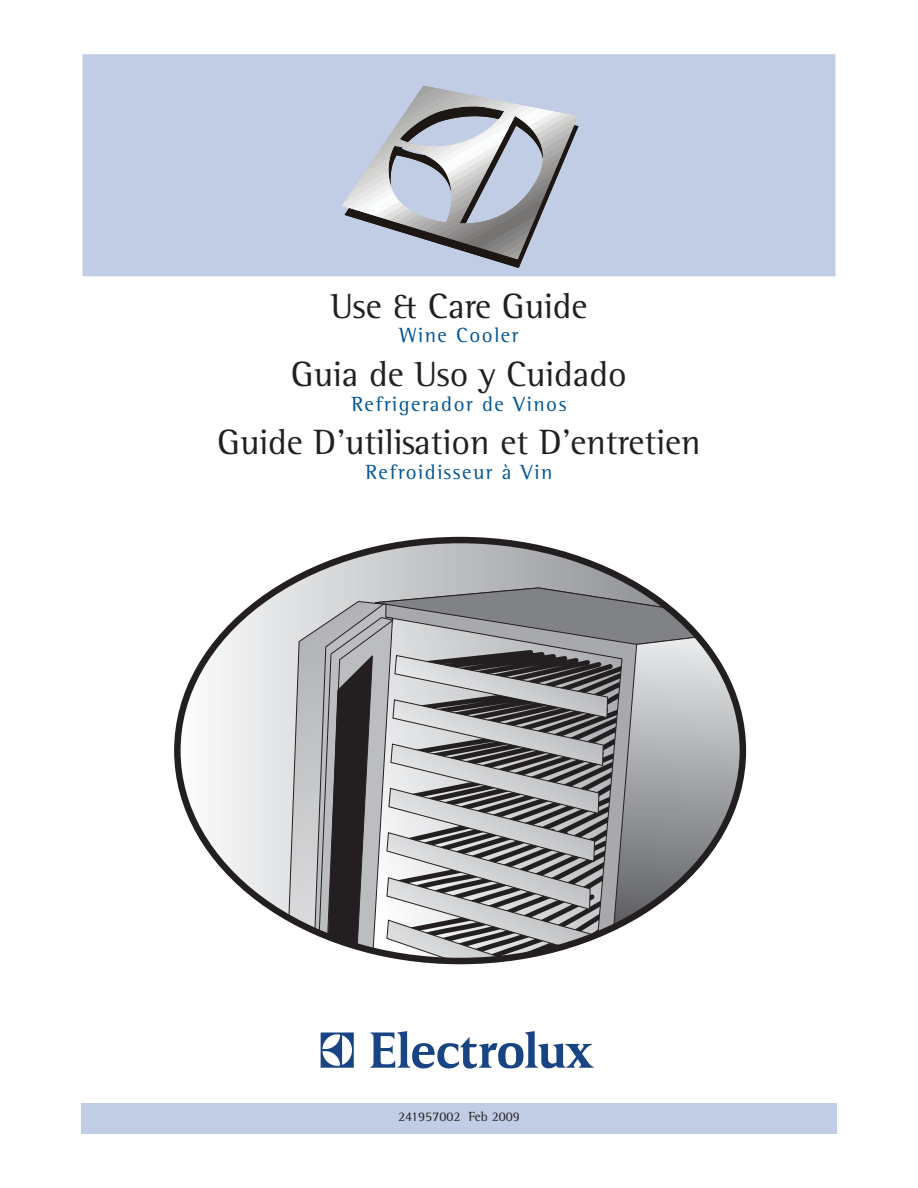
<style>
.page{position:relative;width:918px;height:1188px;background:#fff}
.page>*{position:absolute;margin:0;border:0;box-sizing:border-box;transform-origin:0 0}
.t1{font:36px "Rotis Semi Serif";color:#231f20}
.t2{font:21px "Rotis Semi Serif";letter-spacing:.075em;color:#005595}
.t3{font:13.5px "Rotis Semi Serif";color:#231f20}
</style>
<div class="page">
<div style="left:81px;top:1104px;width:756px;height:30px;background:#c1cde5"></div>
<div style="left:81px;top:53px;width:756px;height:225px;background:#c1cde5;border:2px solid #fff"></div>
<svg style="left:342px;top:86px;width:236px;height:182px"></svg>
<svg style="left:321px;top:1031px;width:273px;height:38px"></svg>
<svg style="left:177px;top:540px;width:467px;height:378px"></svg>
<svg style="left:282px;top:587px;width:461px;height:374px;background:#a4a3a5"></svg>
<p class="t1" style="left:331px;top:285px;width:258px">Use &amp; Care Guide</p>
<p class="t2" style="left:399px;top:323px;width:121px">Wine Cooler</p>
<p class="t1" style="left:291px;top:353px;width:337px">Guia de Uso y Cuidado</p>
<p class="t2" style="left:351px;top:392px;width:217px">Refrigerador de Vinos</p>
<p class="t1" style="left:218px;top:421px;width:484px">Guide D’utilisation et D’entretien</p>
<p class="t2" style="left:365px;top:460px;width:189px">Refroidisseur à Vin</p>
<p class="t3" style="left:398px;top:1108px;width:123px">241957002 Feb 2009</p>
</div>
